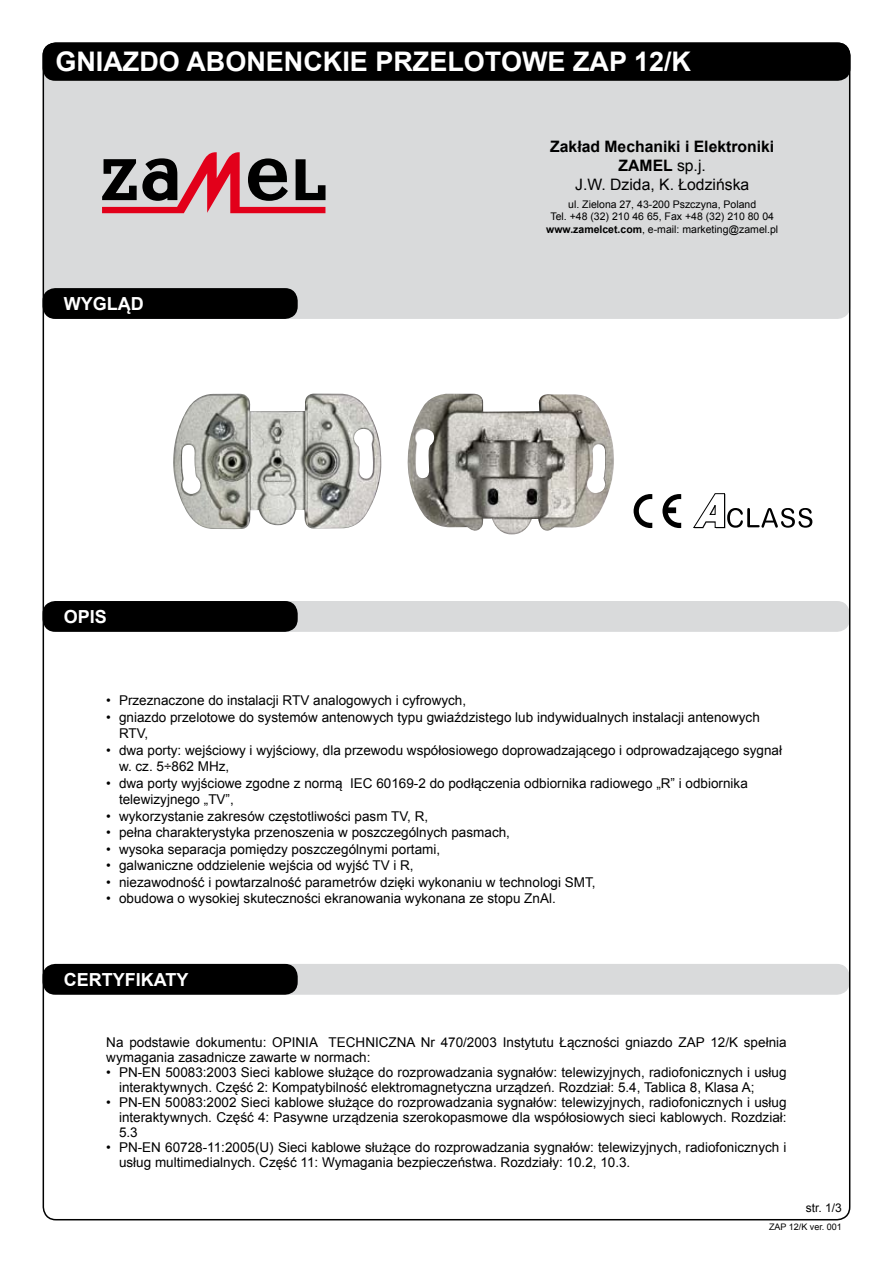
<style>
.page{position:relative;width:893px;height:1263px;background:#fff}
.page>*{position:absolute;margin:0;border:0;box-sizing:border-box;transform-origin:0 0}
.t1{font:700 27px "Arial";color:#fff}
.t2{font:700 18px "Arial";color:#fff}
.t3{font:700 15.75px/18.9px "Arial";color:#000;text-align:center}
.t4{font:13.5px/15px "Arial";color:#000}
.t5{font:12px "Arial";color:#000}
.t6{font:10.5px/12.6px "Arial";color:#000;text-align:center}
.t7{font:9px "Arial";color:#000}
.s1{font-weight:400}
.s2{font-weight:700}
</style>
<div class="page">
<div style="left:49px;top:601px;width:801px;height:31px;background:#d9dadb;border-radius:13px"></div>
<div style="left:43px;top:601px;width:255px;height:31px;background:#000;border-radius:13px"></div>
<div style="left:51px;top:964px;width:799px;height:31px;background:#d9dadb;border-radius:13px"></div>
<div style="left:43px;top:964px;width:255px;height:31px;background:#000;border-radius:13px"></div>
<img style="left:173px;top:393px;width:208px;height:136px">
<img style="left:407px;top:393px;width:207px;height:141px">
<svg style="left:634px;top:494px;width:18px;height:34px"></svg>
<svg style="left:662px;top:494px;width:19px;height:34px"></svg>
<svg style="left:693px;top:493px;width:119px;height:35px"></svg>
<div style="left:44px;top:62px;width:806px;height:257px;background:#d9dadb;border-radius:13px"></div>
<div style="left:43px;top:43px;width:807px;height:38px;background:#000;border-radius:13px"></div>
<svg style="left:102px;top:152px;width:223px;height:61px"></svg>
<div style="left:43px;top:288px;width:255px;height:31px;background:#000;border-radius:13px"></div>
<h1 class="t1" style="left:55px;top:43px;width:637px">GNIAZDO ABONENCKIE PRZELOTOWE ZAP 12/K</h1>
<h2 class="t2" style="left:64px;top:291px;width:81px">WYGLĄD</h2>
<h2 class="t2" style="left:64px;top:604px;width:45px">OPIS</h2>
<p class="t3" style="left:550px;top:138px;width:226px">Zakład Mechaniki i Elektroniki<br>ZAMEL <span class="s1">sp.j.<br>J.W. Dzida, K. Łodzińska</span></p>
<p class="t6" style="left:546px;top:198px;width:233px">ul. Zielona 27, 43-200 Pszczyna, Poland<br>Tel. +48 (32) 210 46 65, Fax +48 (32) 210 80 04 <span class="s2">www.zamelcet.com</span>, e-mail: marketing@zamel.pl</p>
<p class="t4" style="left:106px;top:693px;width:361px">• Przeznaczone do instalacji RTV analogowych i cyfrowych,</p>
<p class="t4" style="left:119px;top:709px;width:642px;line-height:16.5px;text-indent:-13px">• gniazdo przelotowe do systemów antenowych typu gwiaździstego lub indywidualnych instalacji antenowych<br>RTV,</p>
<p class="t4" style="left:119px;top:742px;width:664px;line-height:16.5px;text-indent:-13px">• dwa porty: wejściowy i wyjściowy, dla przewodu współosiowego doprowadzającego i odprowadzającego sygnał w. cz. 5÷862 MHz,</p>
<p class="t4" style="left:119px;top:775px;width:630px;line-height:16.5px;text-indent:-13px">• dwa porty wyjściowe zgodne z normą IEC 60169-2 do podłączenia odbiornika radiowego „R” i odbiornika telewizyjnego „TV”,</p>
<p class="t4" style="left:106px;top:809px;width:323px">• wykorzystanie zakresów częstotliwości pasm TV, R,</p>
<p class="t4" style="left:106px;top:825px;width:405px">• pełna charakterystyka przenoszenia w poszczególnych pasmach,</p>
<p class="t4" style="left:106px;top:842px;width:335px">• wysoka separacja pomiędzy poszczególnymi portami,</p>
<p class="t4" style="left:106px;top:858px;width:309px">• galwaniczne oddzielenie wejścia od wyjść TV i R,</p>
<p class="t4" style="left:106px;top:875px;width:491px">• niezawodność i powtarzalność parametrów dzięki wykonaniu w technologi SMT,</p>
<p class="t4" style="left:106px;top:891px;width:451px">• obudowa o wysokiej skuteczności ekranowania wykonana ze stopu ZnAl.</p>
<h2 class="t2" style="left:64px;top:967px;width:126px">CERTYFIKATY</h2>
<p class="t4" style="left:106px;top:1035px;width:682px">Na podstawie dokumentu: OPINIA TECHNICZNA Nr 470/2003 Instytutu Łączności gniazdo ZAP 12/K spełnia wymagania zasadnicze zawarte w normach:</p>
<p class="t4" style="left:119px;top:1065px;width:669px;text-indent:-13px">• PN-EN 50083:2003 Sieci kablowe służące do rozprowadzania sygnałów: telewizyjnych, radiofonicznych i usług interaktywnych. Część 2: Kompatybilność elektromagnetyczna urządzeń. Rozdział: 5.4, Tablica 8, Klasa A;</p>
<p class="t4" style="left:119px;top:1094px;width:669px;text-align:justify;text-indent:-13px">• PN-EN 50083:2002 Sieci kablowe służące do rozprowadzania sygnałów: telewizyjnych, radiofonicznych i usług interaktywnych. Część 4: Pasywne urządzenia szerokopasmowe dla współosiowych sieci kablowych. Rozdział:<br>5.3</p>
<p class="t4" style="left:119px;top:1139px;width:669px;text-indent:-13px">• PN-EN 60728-11:2005(U) Sieci kablowe służące do rozprowadzania sygnałów: telewizyjnych, radiofonicznych i usług multimedialnych. Część 11: Wymagania bezpieczeństwa. Rozdziały: 10.2, 10.3.</p>
<p class="t5" style="left:806px;top:1200px;width:38px">str. 1/3</p>
<p class="t7" style="left:769px;top:1221px;width:74px">ZAP 12/K ver. 001</p>
</div>
